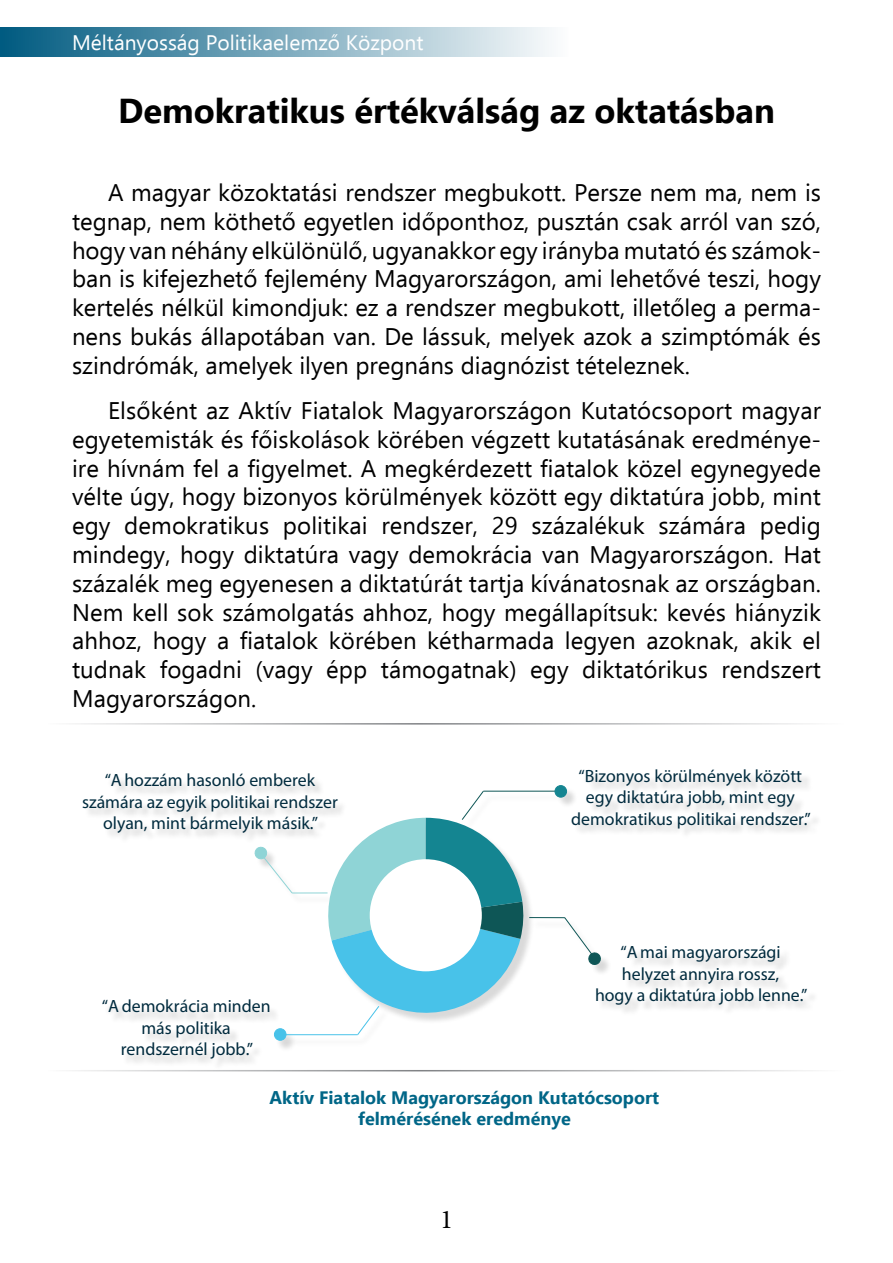
<style>
.page{position:relative;width:893px;height:1263px;background:#fff}
.page>*{position:absolute;margin:0;border:0;box-sizing:border-box;transform-origin:0 0}
.t1{font:700 34.5px "Ebrima";color:#000}
.t2{font:27px "Minion Pro";color:#000}
.t3{font:24px/28.8px "Ebrima";color:#000;text-align:justify}
.t4{font:21px "Ebrima";color:#fff}
.t5{font:700 18px/21.6px "Ebrima";color:#006687;text-align:center}
.t6{font:17.85px/21.3px "Myriad Pro";color:#012b3e;text-align:center}
</style>
<div class="page">
<div style="left:85px;top:770px;width:737px;height:300px;background:#000;opacity:.15"></div>
<div style="left:555px;top:785px;width:12px;height:12px;background:#148591;border-radius:50%"></div>
<div style="left:555px;top:785px;width:12px;height:13px;border:1px solid #148591;border-radius:50%"></div>
<hr style="left:280px;top:1034px;width:78px;height:1px;background:#48c2e9">
<div style="left:274px;top:1029px;width:12px;height:11px;background:#48c2e9;border-radius:50%"></div>
<div style="left:274px;top:1028px;width:12px;height:13px;border:1px solid #48c2e9;border-radius:50%"></div>
<svg style="left:318px;top:790px;width:284px;height:246px"></svg>
<hr style="left:292px;top:892px;width:36px;height:1px;background:#8fd4d6">
<svg style="left:253px;top:846px;width:40px;height:48px"></svg>
<div style="left:0;top:27px;width:569px;height:30px;background:linear-gradient(to right,#005a80,#fdfdfd)"></div>
<hr style="left:48px;top:1070px;width:797px;height:1px;background:#808285">
<hr style="left:48px;top:723px;width:797px;height:1px;background:#808285">
<p class="t4" style="left:72px;top:27px;width:353px">Méltányosság Politikaelemző Központ</p>
<h1 class="t1" style="left:118px;top:85px;width:658px">Demokratikus értékválság az oktatásban</h1>
<p class="t3" style="left:72px;top:178px;width:750px;text-indent:36px">A magyar közoktatási rendszer megbukott. Persze nem ma, nem is tegnap, nem köthető egyetlen időponthoz, pusztán csak arról van szó, hogy van néhány elkülönülő, ugyanakkor egy irányba mutató és számok&shy;ban is kifejezhető fejlemény Magyarországon, ami lehetővé teszi, hogy kertelés nélkül kimondjuk: ez a rendszer megbukott, illetőleg a perma&shy;nens bukás állapotában van. De lássuk, melyek azok a szimptómák és szindrómák, amelyek ilyen pregnáns diagnózist tételeznek.</p>
<p class="t3" style="left:72px;top:396px;width:751px;text-indent:36px">Elsőként az Aktív Fiatalok Magyarországon Kutatócsoport magyar egyetemisták és főiskolások körében végzett kutatásának eredménye&shy;ire hívnám fel a figyelmet. A megkérdezett fiatalok közel egynegyede vélte úgy, hogy bizonyos körülmények között egy diktatúra jobb, mint egy demokratikus politikai rendszer, 29 százalékuk számára pedig mindegy, hogy diktatúra vagy demokrácia van Magyarországon. Hat százalék meg egyenesen a diktatúrát tartja kívánatosnak az országban.<br>Nem kell sok számolgatás ahhoz, hogy megállapítsuk: kevés hiányzik ahhoz, hogy a fiatalok körében kétharmada legyen azoknak, akik el tudnak fogadni (vagy épp támogatnak) egy diktatórikus rendszert Magyarországon.</p>
<p class="t6" style="left:82px;top:769px;width:257px">“A hozzám hasonló emberek számára az egyik politikai rendszer olyan, mint bármelyik másik.”</p>
<p class="t6" style="left:102px;top:995px;width:170px">“A demokrácia minden más politika rendszernél jobb.”</p>
<p class="t6" style="left:571px;top:765px;width:241px">“Bizonyos körülmények között egy diktatúra jobb, mint egy demokratikus politikai rendszer.”</p>
<p class="t6" style="left:595px;top:941px;width:214px">“A mai magyarországi helyzet annyira rossz,<br>hogy a diktatúra jobb lenne.”</p>
<p class="t5" style="left:270px;top:1087px;width:391px">Aktív Fiatalok Magyarországon Kutatócsoport felmérésének eredménye</p>
<p class="t2" style="left:440px;top:1201px;width:14px">1</p>
</div>
